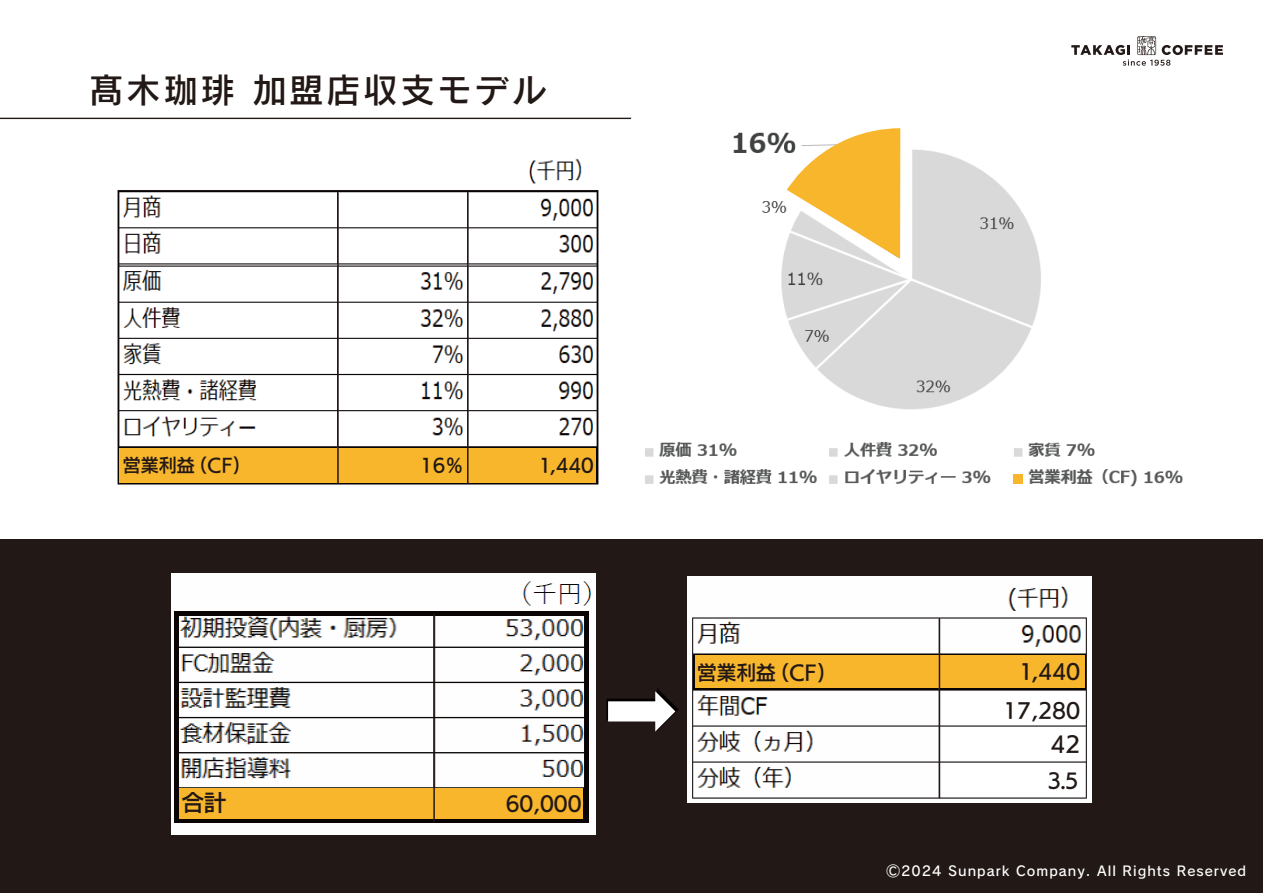
<style>
.page{position:relative;width:1263px;height:893px;background:#fff}
.page>*{position:absolute;margin:0;border:0;box-sizing:border-box;transform-origin:0 0}
.t1{font:34.5px "Rodin Pro N DB";letter-spacing:.075em;color:#221815}
.t2{font:22.35px "UD Kakugo Large Pr 6 N DB";color:#221815}
.t3{font:21px "UD Kakugo Large Pr 6 N DB";color:#221815}
.t4{font:20.1px/39.5px "UD Kakugo Large Pr 6 N DB";color:#221815;text-align:right}
.t5{font:19.8px "UD Kakugo Large Pr 6 N DB";color:#221815}
.t6{font:19.65px "UD Kakugo Large Pr 6 N DB";color:#221815}
.t7{font:18px "UD Kakugo Large Pr 6 N DB";color:#221815}
.t8{font:13.5px "Rodin Pro N DB";letter-spacing:.075em;color:#fff}
</style>
<div class="page">
<div style="left:0;top:540px;width:1263px;height:353px;background:#221815"></div>
<hr style="left:0;top:118px;width:631px;height:1px;background:#221815">
<img style="left:117px;top:158px;width:482px;height:327px">
<img style="left:645px;top:128px;width:538px;height:358px">
<svg style="left:606px;top:688px;width:72px;height:44px"></svg>
<img style="left:688px;top:576px;width:403px;height:227px">
<img style="left:172px;top:574px;width:423px;height:260px">
<svg style="left:787px;top:128px;width:113px;height:131px"></svg>
<div style="left:119px;top:448px;width:477px;height:34px;background:#f8b62d"></div>
<div style="left:179px;top:789px;width:404px;height:30px;background:#f8b62d"></div>
<div style="left:695px;top:655px;width:389px;height:33px;background:#f8b62d"></div>
<hr style="left:337px;top:192px;width:2px;height:292px;background:#221815">
<hr style="left:467px;top:192px;width:1px;height:292px;background:#221815">
<hr style="left:433px;top:614px;width:2px;height:208px;background:#221815">
<hr style="left:939px;top:619px;width:1px;height:179px;background:#221815">
<div style="left:943px;top:691px;width:141px;height:33px;background:#fff"></div>
<div style="left:943px;top:728px;width:141px;height:33px;background:#fff"></div>
<div style="left:943px;top:763px;width:141px;height:33px;background:#fff"></div>
<div style="left:1014px;top:474px;width:9px;height:10px;background:#f8b62d"></div>
<svg style="left:1071px;top:36px;width:152px;height:30px"></svg>
<h1 class="t1" style="left:89px;top:67px;width:458px">髙木珈琲 加盟店収支モデル</h1>
<h3 class="t7" style="left:123px;top:456px;width:119px">営業利益（CF)</h3>
<h3 class="t7" style="left:420px;top:455px;width:45px">16％</h3>
<h3 class="t7" style="left:536px;top:455px;width:59px">１,440</h3>
<h2 class="t2" style="left:182px;top:790px;width:46px">合計</h2>
<h3 class="t5" style="left:506px;top:792px;width:77px">60,000</h3>
<h3 class="t6" style="left:697px;top:661px;width:130px">営業利益（CF)</h3>
<h3 class="t4" style="left:1003px;top:652px;width:79px">１,440<br>17,280</h3>
<h3 class="t3" style="left:1050px;top:733px;width:31px">42</h3>
<h3 class="t6" style="left:1048px;top:769px;width:32px">3.5</h3>
<p class="t8" style="left:886px;top:862px;width:361px">Ⓒ2024 Sunpark Company. All Rights Reserved</p>
</div>
